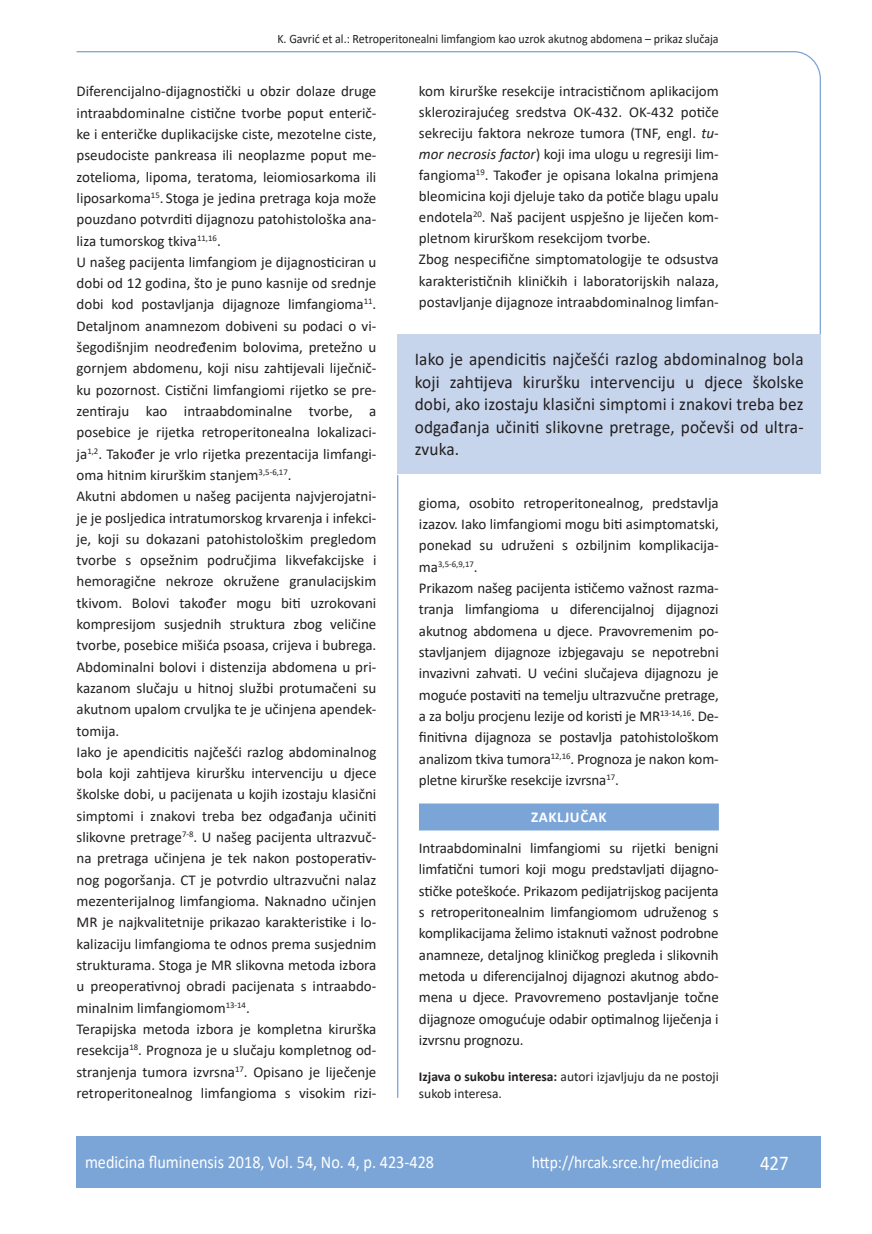
<style>
.page{position:relative;width:872px;height:1234px;background:#fff}
.page>*{position:absolute;margin:0;border:0;box-sizing:border-box;transform-origin:0 0}
.t1{font:21px "Calibri";color:#fff;scale:.9 1}
.t2{font:18px/22.5px "Calibri";letter-spacing:.01em;color:#231f20;text-align:justify;scale:.96 1}
.t3{font:18px "Calibri";color:#fff;scale:.9 1}
.t4{font:17.25px "Calibri";color:#fff;scale:.9 1}
.t5{font:15px/21.3px "Calibri";color:#231f20;text-align:justify}
.t6{font:700 15px "Calibri";letter-spacing:.04em;color:#fff}
.t7{font:13.5px/16.8px "Calibri";color:#231f20}
.t8{font:12.75px "Calibri";color:#231f20;scale:.94 1}
.t9{font:8.7px "Calibri";color:#231f20}
.s1{font-style:italic}
.s2{font-size:15px}
.s3{font-weight:700}
</style>
<div class="page">
<svg style="left:76px;top:51px;width:745px;height:285px"></svg>
<hr style="left:397px;top:475px;width:1px;height:622px;background:#7ca5d7">
<div style="left:77px;top:1135px;width:744px;height:51px;background:#7ca5d7"></div>
<div style="left:398px;top:334px;width:422px;height:140px;background:#c6d5ec"></div>
<div style="left:419px;top:803px;width:300px;height:27px;background:#7ca5d7"></div>
<p class="t8" style="left:277px;top:29px;width:471px">K. Gavrić et al.: Retroperitonealni limfangiom kao uzrok akutnog abdomena – prikaz slučaja</p>
<p class="t5" style="left:77px;top:80px;width:301px;text-align:left">Diferencijalno-dijagnostički u obzir dolaze druge intraabdominalne cistične tvorbe poput enterič&shy;ke i enteričke duplikacijske ciste, mezotelne ciste, pseudociste pankreasa ili neoplazme poput me&shy;zotelioma, lipoma, teratoma, leiomiosarkoma ili liposarkoma<sup>15</sup>. Stoga je jedina pretraga koja može pouzdano potvrditi dijagnozu patohistološka ana&shy;liza tumorskog tkiva<sup>11,16</sup>.<br>U našeg pacijenta limfangiom je dijagnosticiran u dobi od 12 godina, što je puno kasnije od srednje dobi kod postavljanja dijagnoze limfangioma<sup>11</sup>.<br>Detaljnom anamnezom dobiveni su podaci o vi&shy;šegodišnjim neodređenim bolovima, pretežno u gornjem abdomenu, koji nisu zahtijevali liječnič&shy;ku pozornost. Cistični limfangiomi rijetko se pre&shy;zentiraju kao intraabdominalne tvorbe, a posebice je rijetka retroperitonealna lokalizaci&shy;ja<sup>1,2</sup>. Također je vrlo rijetka prezentacija limfangi&shy;oma hitnim kirurškim stanjem<sup>3,5-6,17</sup>.<br>Akutni abdomen u našeg pacijenta najvjerojatni&shy;je je posljedica intratumorskog krvarenja i infekci&shy;je, koji su dokazani patohistološkim pregledom tvorbe s opsežnim područjima likvefakcijske i hemoragične nekroze okružene granulacijskim tkivom. Bolovi također mogu biti uzrokovani kompresijom susjednih struktura zbog veličine tvorbe, posebice mišića psoasa, crijeva i bubrega.<br>Abdominalni bolovi i distenzija abdomena u pri&shy;kazanom slučaju u hitnoj službi protumačeni su akutnom upalom crvuljka te je učinjena apendek&shy;tomija.<br>Iako je apendicitis najčešći razlog abdominalnog bola koji zahtijeva kiruršku intervenciju u djece školske dobi, u pacijenata u kojih izostaju klasični simptomi i znakovi treba bez odgađanja učiniti slikovne pretrage<sup>7-8</sup>. U našeg pacijenta ultrazvuč&shy;na pretraga učinjena je tek nakon postoperativ&shy;nog pogoršanja. CT je potvrdio ultrazvučni nalaz mezenterijalnog limfangioma. Naknadno učinjen MR je najkvalitetnije prikazao karakteristike i lo&shy;kalizaciju limfangioma te odnos prema susjednim strukturama. Stoga je MR slikovna metoda izbora u preoperativnoj obradi pacijenata s intraabdo&shy;minalnim limfangiomom<sup>13-14</sup>.<br>Terapijska metoda izbora je kompletna kirurška resekcija<sup>18</sup>. Prognoza je u slučaju kompletnog od&shy;stranjenja tumora izvrsna<sup>17</sup>. Opisano je liječenje retroperitonealnog limfangioma s visokim rizi-</p>
<p class="t5" style="left:419px;top:80px;width:301px;text-align:left">kom kirurške resekcije intracističnom aplikacijom sklerozirajućeg sredstva OK-432. OK-432 potiče sekreciju faktora nekroze tumora (TNF, engl. <span class="s1">tu&shy;mor necrosis factor</span>) koji ima ulogu u regresiji lim&shy;fangioma<sup>19</sup>. Također je opisana lokalna primjena bleomicina koji djeluje tako da potiče blagu upalu endotela<sup>20</sup>. Naš pacijent uspješno je liječen kom&shy;pletnom kirurškom resekcijom tvorbe.<br>Zbog nespecifične simptomatologije te odsustva karakterističnih kliničkih i laboratorijskih nalaza, postavljanje dijagnoze intraabdominalnog limfan-</p>
<p class="t2" style="left:415px;top:347px;width:407px">Iako je apendicitis najčešći razlog abdominalnog bola koji zahtijeva kiruršku intervenciju u djece školske dobi, ako izostaju klasični simptomi i znakovi treba bez odgađanja učiniti slikovne pretrage, počevši od ultra&shy;zvuka.</p>
<p class="t5" style="left:419px;top:491px;width:301px">gioma, osobito retroperitonealnog, predstavlja izazov. Iako limfangiomi mogu biti asimptomatski, ponekad su udruženi s ozbiljnim komplikacija-</p>
<p class="t9" style="left:419px;top:557px;width:60px"><span class="s2">ma</span>3,5-6,9,17<span class="s2">.</span></p>
<p class="t5" style="left:419px;top:577px;width:301px">Prikazom našeg pacijenta ističemo važnost razma&shy;tranja limfangioma u diferencijalnoj dijagnozi akutnog abdomena u djece. Pravovremenim po&shy;stavljanjem dijagnoze izbjegavaju se nepotrebni invazivni zahvati. U većini slučajeva dijagnozu je moguće postaviti na temelju ultrazvučne pretrage, a za bolju procjenu lezije od koristi je MR<sup>13-14,16</sup>. De&shy;finitivna dijagnoza se postavlja patohistološkom analizom tkiva tumora<sup>12,16</sup>. Prognoza je nakon kom&shy;pletne kirurške resekcije izvrsna<sup>17</sup>.</p>
<p class="t6" style="left:531px;top:806px;width:77px">ZAKLJUČAK</p>
<p class="t5" style="left:419px;top:836px;width:301px">Intraabdominalni limfangiomi su rijetki benigni limfatični tumori koji mogu predstavljati dijagno&shy;stičke poteškoće. Prikazom pedijatrijskog pacijenta s retroperitonealnim limfangiomom udruženog s komplikacijama želimo istaknuti važnost podrobne anamneze, detaljnog kliničkog pregleda i slikovnih metoda u diferencijalnoj dijagnozi akutnog abdo&shy;mena u djece. Pravovremeno postavljanje točne dijagnoze omogućuje odabir optimalnog liječenja i izvrsnu prognozu.</p>
<p class="t7" style="left:419px;top:1067px;width:301px"><span class="s3">Izjava o sukobu interesa:</span> autori izjavljuju da ne postoji sukob interesa.</p>
<p class="t3" style="left:85px;top:1149px;width:389px">medicina fluminensis 2018, Vol. 54, No. 4, p. 423-428</p>
<p class="t4" style="left:532px;top:1150px;width:209px">http://hrcak.srce.hr/medicina</p>
<h1 class="t1" style="left:760px;top:1147px;width:33px">427</h1>
</div>
